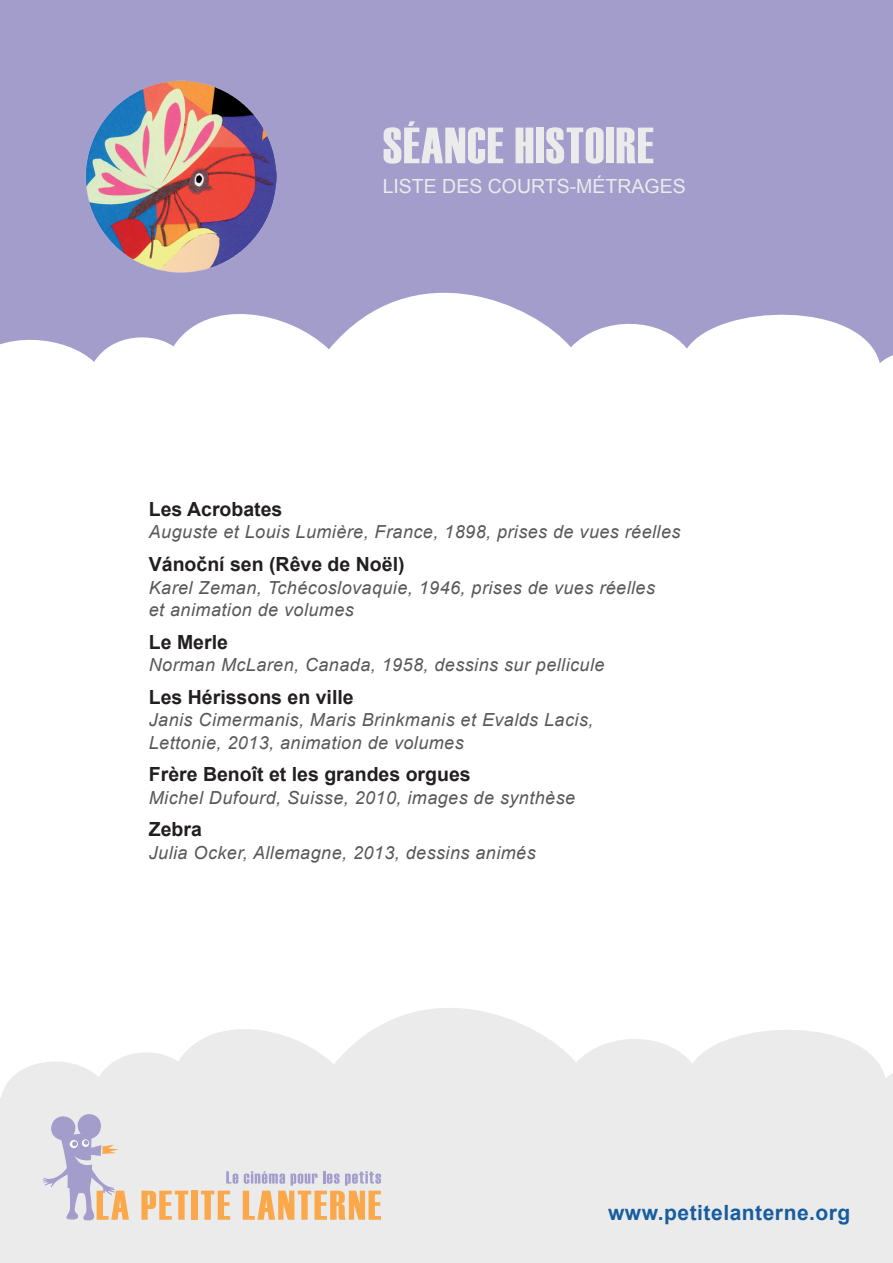
<style>
.page{position:relative;width:893px;height:1263px;background:#fff}
.page>*{position:absolute;margin:0;border:0;box-sizing:border-box;transform-origin:0 0}
.Titre_Séance{font:51px "Haettenschweiler";letter-spacing:.02em;color:#ebebec}
.t1{font:700 21px "Arial";letter-spacing:.025em;color:#175d9e}
.Titre_CM{font:700 19.5px "Arial";color:#231f20}
.SousTitre_Séance{font:19.5px "Arial";color:#ebebec}
.Fiche_technique{font:italic 18px/22.5px "Arial";letter-spacing:.025em;color:#57585a}
</style>
<div class="page">
<div style="left:0;top:0;width:893px;height:595px;background:#a39dcc"></div>
<svg style="left:0;top:293px;width:893px;height:302px;background:#f5f4f9"></svg>
<svg style="left:0;top:1008px;width:893px;height:255px;background:#ededee"></svg>
<img style="left:86px;top:81px;width:190px;height:191px">
<svg style="left:141px;top:1191px;width:47px;height:29px"></svg>
<div style="left:191px;top:1191px;width:7px;height:29px;background:#faa84a"></div>
<svg style="left:201px;top:1171px;width:180px;height:49px;background:#e8ccb3"></svg>
<svg style="left:43px;top:1114px;width:86px;height:106px;background:#d5cdd7"></svg>
<p class="Titre_Séance" style="left:383px;top:116px;width:273px">SÉANCE HISTOIRE</p>
<p class="SousTitre_Séance" style="left:383px;top:174px;width:305px">LISTE DES COURTS-MÉTRAGES</p>
<p class="Titre_CM" style="left:149px;top:496px;width:135px">Les Acrobates</p>
<p class="Fiche_technique" style="left:149px;top:521px;width:533px">Auguste et Louis Lumière, France, 1898, prises de vues réelles</p>
<p class="Titre_CM" style="left:149px;top:551px;width:257px">Vánoční sen (Rêve de Noël)</p>
<p class="Fiche_technique" style="left:149px;top:576px;width:508px">Karel Zeman, Tchécoslovaquie, 1946, prises de vues réelles et animation de volumes</p>
<p class="Titre_CM" style="left:149px;top:629px;width:81px">Le Merle</p>
<p class="Fiche_technique" style="left:149px;top:654px;width:457px">Norman McLaren, Canada, 1958, dessins sur pellicule</p>
<p class="Titre_CM" style="left:149px;top:684px;width:206px">Les Hérissons en ville</p>
<p class="Fiche_technique" style="left:149px;top:709px;width:446px">Janis Cimermanis, Maris Brinkmanis et Evalds Lacis,<br>Lettonie, 2013, animation de volumes</p>
<p class="Titre_CM" style="left:149px;top:761px;width:323px">Frère Benoît et les grandes orgues</p>
<p class="Fiche_technique" style="left:149px;top:786px;width:428px">Michel Dufourd, Suisse, 2010, images de synthèse</p>
<p class="Titre_CM" style="left:149px;top:816px;width:55px">Zebra</p>
<p class="Fiche_technique" style="left:149px;top:841px;width:388px">Julia Ocker, Allemagne, 2013, dessins animés</p>
<p class="t1" style="left:608px;top:1199px;width:244px">www.petitelanterne.org</p>
</div>
